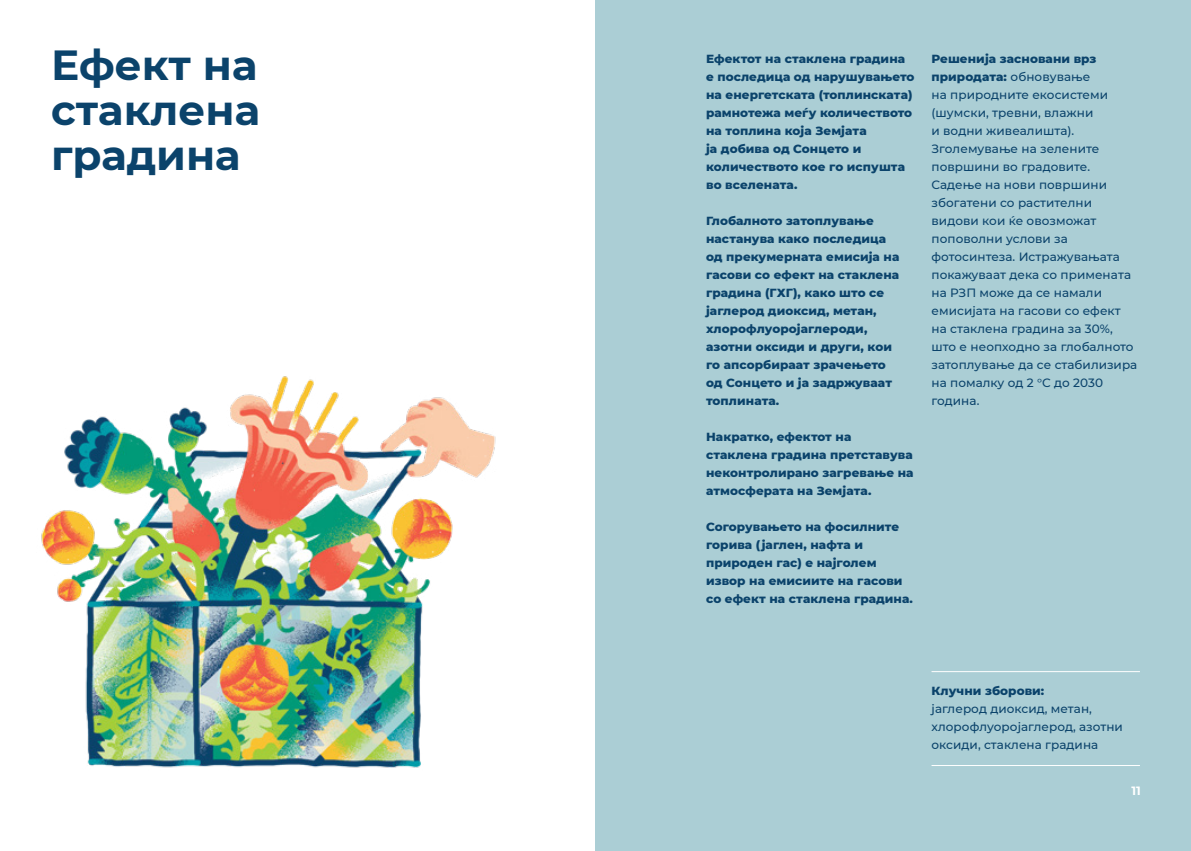
<style>
.page{position:relative;width:1191px;height:851px;background:#fff}
.page>*{position:absolute;margin:0;border:0;box-sizing:border-box;transform-origin:0 0}
.t1{font:700 42px/45px "Montserrat";color:#0b436b;text-align:justify}
.t2{font:800 12px/18px "Montserrat";letter-spacing:.005em;color:#0b436b}
.t3{font:500 12px/18px "Montserrat";letter-spacing:.005em;color:#0b436b}
.t4{font:700 12px "Montserrat";color:#fff}
.s1{font-weight:800}
</style>
<div class="page">
<img style="left:41px;top:376px;width:455px;height:392px">
<div style="left:595px;top:0;width:596px;height:850px;background:#abced5"></div>
<hr style="left:931px;top:671px;width:209px;height:1px;background:#fff">
<hr style="left:931px;top:765px;width:209px;height:1px;background:#fff">
<h1 class="t1" style="left:51px;top:42px;width:211px">Ефект на стаклена градина</h1>
<p class="t2" style="left:706px;top:49px;width:210px">Ефектот на стаклена градина е последица од нарушувањето на енергетската (топлинската) рамнотежа меѓу количеството на топлина која Земјата<br>ја добива од Сонцето и количеството кое го испушта во вселената.</p>
<p class="t2" style="left:706px;top:211px;width:195px">Глобалното затоплување настанува како последица од прекумерната емисија на гасови со ефект на стаклена градина (ГХГ), како што се јаглерод диоксид, метан, хлорофлуоројаглероди, азотни оксиди и други, кои го апсорбираат зрачењето од Сонцето и ја задржуваат топлината.</p>
<p class="t2" style="left:706px;top:427px;width:209px">Накратко, ефектот на стаклена градина претставува неконтролирано загревање на атмосферата на Земјата.</p>
<p class="t2" style="left:706px;top:517px;width:208px">Согорувањето на фосилните горива (јаглен, нафта и природен гас) е најголем извор на емисиите на гасови со ефект на стаклена градина.</p>
<p class="t3" style="left:931px;top:49px;width:207px"><span class="s1">Решенија засновани врз природата:</span> обновување<br>на природните екосистеми (шумски, тревни, влажни<br>и водни живеалишта).<br>Зголемување на зелените површини во градовите.<br>Садење на нови површини збогатени со растителни видови кои ќе овозможат поповолни услови за фотосинтеза. Истражувањата покажуваат дека со примената на РЗП може да се намали емисијата на гасови со ефект на стаклена градина за 30%, што е неопходно за глобалното затоплување да се стабилизира на помалку од 2 °С до 2030 година.</p>
<p class="t2" style="left:931px;top:682px;width:114px">Клучни зборови:</p>
<p class="t3" style="left:931px;top:700px;width:193px">јаглерод диоксид, метан, хлорофлуоројаглерод, азотни оксиди, стаклена градина</p>
<p class="t4" style="left:1131px;top:782px;width:11px">11</p>
</div>
